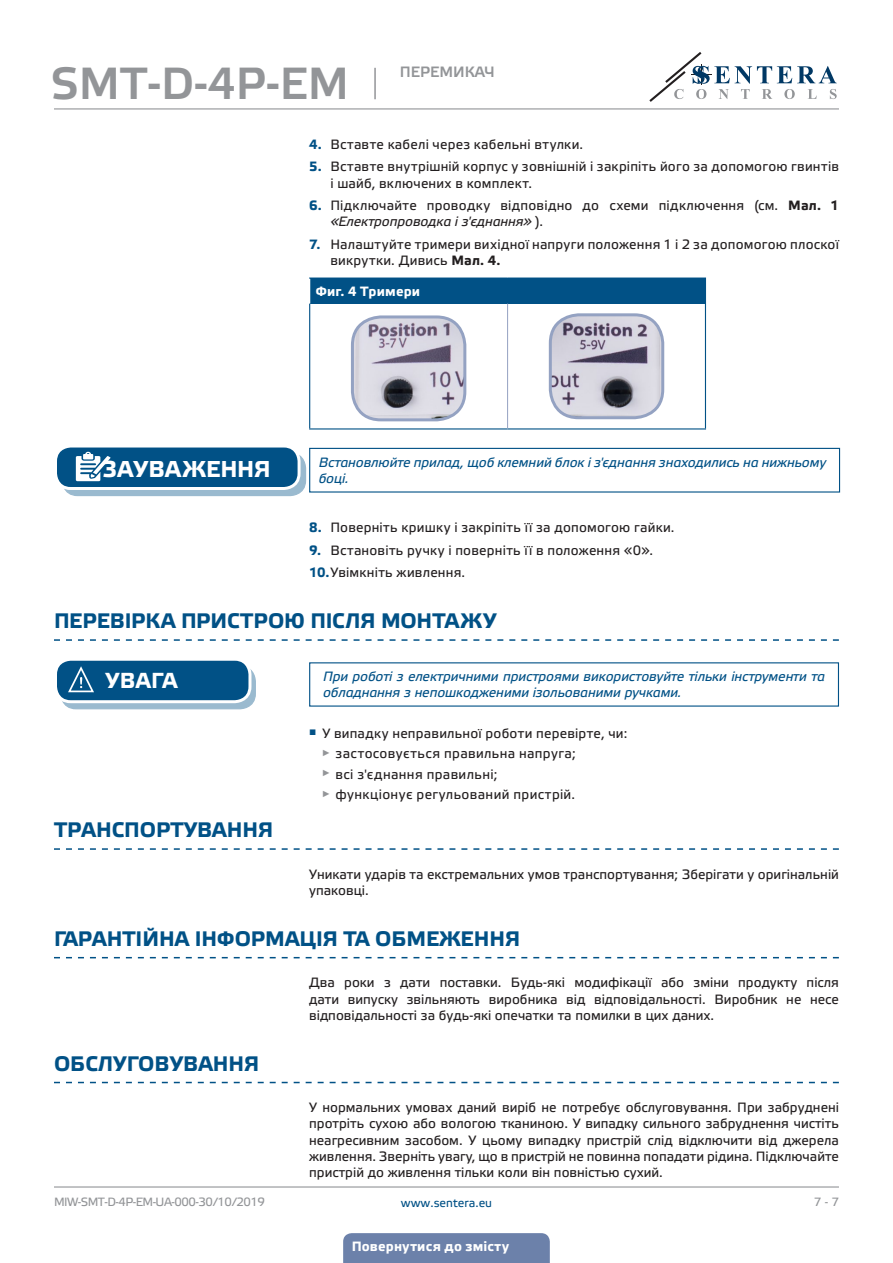
<style>
.page{position:relative;width:893px;height:1263px;background:#fff}
.page>*{position:absolute;margin:0;border:0;box-sizing:border-box;transform-origin:0 0}
.t1{font:45px "Etelka Medium Pro";color:#939598}
.t2{font:700 22.95px "Etelka Text Pro";letter-spacing:.01em;color:#fff}
.t3{font:700 21.75px "Etelka Text Pro";letter-spacing:.015em;color:#fff}
.t4{font:700 21px "Etelka Text Pro";color:#015186}
.t5{font:15px "Etelka Medium Pro";color:#939598}
.body{font:13.5px/16.2px "Etelka Text Pro";letter-spacing:.015em;color:#231f20}
.attention{font:italic 13.5px/16.2px "Etelka Text Pro";letter-spacing:-.005em;color:#015186}
.table_text{font:700 13.5px "Etelka Text Pro";letter-spacing:.01em;color:#fff}
.t6{font:12px "Etelka Text Pro";letter-spacing:-.045em;color:#939598}
.t7{font:12px "Etelka Text Pro";color:#015186}
.s1{font-weight:700;color:#015186}
.s2{font-weight:700}
.s3{font-style:italic}
</style>
<div class="page">
<hr style="left:54px;top:108px;width:785px;height:1px;background:#939598">
<hr style="left:54px;top:1186px;width:785px;height:1px;background:#939598">
<svg style="left:649px;top:52px;width:188px;height:50px"></svg>
<div style="left:343px;top:1233px;width:207px;height:30px;background:#6c81aa"></div>
<div style="left:310px;top:278px;width:395px;height:26px;background:#015186"></div>
<svg style="left:705px;top:279px;width:1px;height:25px"></svg>
<hr style="left:309px;top:277px;width:199px;height:2px;background:#015186">
<hr style="left:508px;top:277px;width:198px;height:2px;background:#015186">
<hr style="left:705px;top:304px;width:1px;height:124px;background:#015186">
<hr style="left:309px;top:428px;width:199px;height:1px;background:#015186">
<hr style="left:508px;top:428px;width:198px;height:1px;background:#015186">
<hr style="left:507px;top:304px;width:1px;height:124px;background:#94a2c2">
<hr style="left:309px;top:304px;width:1px;height:124px;background:#015186">
<img style="left:352px;top:318px;width:113px;height:102px">
<div style="left:351px;top:315px;width:115px;height:106px;border:3px solid #94a2c2;border-radius:28px"></div>
<img style="left:550px;top:315px;width:113px;height:103px">
<div style="left:549px;top:313px;width:115px;height:106px;border:3px solid #94a2c2;border-radius:28px"></div>
<div style="left:62px;top:453px;width:244px;height:42px;background:#9abacf;border-radius:15px"></div>
<div style="left:62px;top:452px;width:244px;height:44px;border:1px solid #015186;border-radius:15px"></div>
<div style="left:56px;top:446px;width:243px;height:42px;background:#015186;border-radius:15px"></div>
<div style="left:54px;top:444px;width:247px;height:46px;border:3px solid #fff;border-radius:15px"></div>
<svg style="left:76px;top:452px;width:41px;height:37px"></svg>
<div style="left:309px;top:448px;width:531px;height:45px;border:1px solid #015186"></div>
<svg style="left:54px;top:639px;width:785px;height:2px"></svg>
<svg style="left:61px;top:666px;width:194px;height:43px"></svg>
<div style="left:60px;top:666px;width:196px;height:43px;border:1px solid #015186;border-radius:15px"></div>
<div style="left:56px;top:659px;width:194px;height:43px;background:#015186;border-radius:15px"></div>
<div style="left:54px;top:658px;width:197px;height:45px;border:3px solid #fff;border-radius:15px"></div>
<svg style="left:67px;top:666px;width:38px;height:36px"></svg>
<svg style="left:54px;top:848px;width:785px;height:2px"></svg>
<svg style="left:54px;top:957px;width:785px;height:1px"></svg>
<svg style="left:54px;top:1082px;width:785px;height:1px"></svg>
<hr style="left:374px;top:68px;width:2px;height:31px;background:#939598">
<h1 class="t1" style="left:51px;top:59px;width:300px">SMT-D-4P-EM</h1>
<p class="t5" style="left:400px;top:64px;width:97px">ПЕРЕМИКАЧ</p>
<p class="body" style="left:309px;top:137px;width:276px"><span class="s1">4.</span> Вставте кабелі через кабельні втулки.</p>
<p class="body" style="left:330px;top:159px;width:510px;text-indent:-21px"><span class="s1">5.</span> Вставте внутрішній корпус у зовнішній і закріпіть його за допомогою гвинтів і шайб, включених в комплект.</p>
<p class="body" style="left:330px;top:198px;width:510px;text-indent:-21px"><span class="s1">6.</span> Підключайте проводку відповідно до схеми підключення (см. <span class="s2">Мал. 1 </span><span class="s3">«Електропроводка і з'єднання»</span> ).</p>
<p class="body" style="left:330px;top:237px;width:510px;text-indent:-21px"><span class="s1">7.</span> Налаштуйте тримери вихідної напруги положення 1 і 2 за допомогою плоскої викрутки. Дивись <span class="s2">Мал. 4.</span></p>
<p class="table_text" style="left:316px;top:284px;width:106px">Фиг. 4 Тримери</p>
<p class="t2" style="left:102px;top:456px;width:170px">ЗАУВАЖЕННЯ</p>
<p class="attention" style="left:319px;top:455px;width:509px">Встановлюйте прилад, щоб клемний блок і з'єднання знаходились на нижньому боці.</p>
<p class="body" style="left:309px;top:520px;width:367px"><span class="s1">8.</span> Поверніть кришку і закріпіть її за допомогою гайки.</p>
<p class="body" style="left:309px;top:543px;width:345px"><span class="s1">9.</span> Встановіть ручку і поверніть її в положення «0».</p>
<p class="body" style="left:309px;top:565px;width:158px"><span class="s1">10.</span>Увімкніть живлення.</p>
<p class="t4" style="left:54px;top:609px;width:444px">ПЕРЕВІРКА ПРИСТРОЮ ПІСЛЯ МОНТАЖУ</p>
<p class="t3" style="left:105px;top:668px;width:74px">УВАГА</p>
<p class="attention" style="left:323px;top:669px;width:504px">При роботі з електричними пристроями використовуйте тільки інструменти та обладнання з непошкодженими ізольованими ручками.</p>
<p class="body" style="left:309px;top:726px;width:320px"><sup>■</sup> У випадку неправильної роботи перевірте, чи:</p>
<p class="body" style="left:322px;top:746px;width:255px"><sup>►</sup> застосовується правильна напруга;</p>
<p class="body" style="left:322px;top:767px;width:177px"><sup>►</sup> всі з'єднання правильні;</p>
<p class="body" style="left:322px;top:787px;width:255px"><sup>►</sup> функціонує регульований пристрій.</p>
<p class="t4" style="left:54px;top:818px;width:221px">ТРАНСПОРТУВАННЯ</p>
<p class="body" style="left:309px;top:867px;width:531px">Уникати ударів та екстремальних умов транспортування; Зберігати у оригінальній упаковці.</p>
<p class="t4" style="left:54px;top:927px;width:468px">ГАРАНТІЙНА ІНФОРМАЦІЯ ТА ОБМЕЖЕННЯ</p>
<p class="body" style="left:309px;top:975px;width:531px;text-align:justify">Два роки з дати поставки. Будь-які модифікації або зміни продукту після дати випуску звільняють виробника від відповідальності. Виробник не несе відповідальності за будь-які опечатки та помилки в цих даних.</p>
<p class="t4" style="left:54px;top:1052px;width:207px">ОБСЛУГОВУВАННЯ</p>
<p class="body" style="left:309px;top:1100px;width:531px;text-align:justify">У нормальних умовах даний виріб не потребує обслуговування. При забруднені протріть сухою або вологою тканиною. У випадку сильного забруднення чистіть неагресивним засобом. У цьому випадку пристрій слід відключити від джерела живлення. Зверніть увагу, що в пристрій не повинна попадати рідина. Підключайте пристрій до живлення тільки коли він повністью сухий.</p>
<p class="t6" style="left:54px;top:1195px;width:212px">MIW-SMT-D-4P-EM-UA-000 - 30 / 10 / 2019</p>
<p class="t7" style="left:401px;top:1196px;width:93px">www.sentera.eu</p>
<p class="t6" style="left:814px;top:1195px;width:27px">7 - 7</p>
<p class="table_text" style="left:352px;top:1239px;width:159px">Повернутися до змісту</p>
</div>
